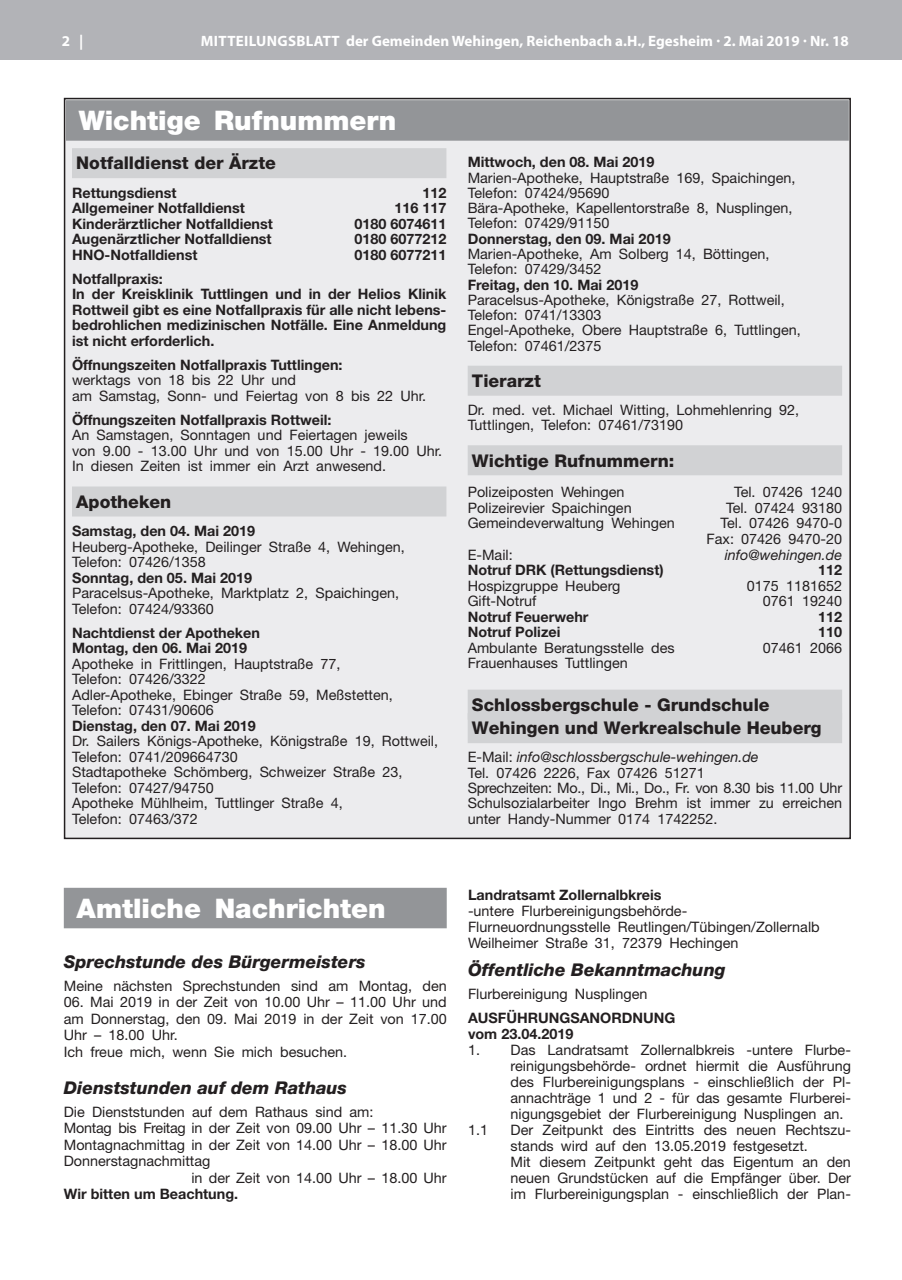
<style>
.page{position:relative;width:902px;height:1280px;background:#fff}
.page>*{position:absolute;margin:0;border:0;box-sizing:border-box;transform-origin:0 0}
.t1{font:900 27px "Helvetica Neue";color:#fff}
.t2{font:800 17.55px/23.5px "Helvetica Neue";color:#231f20}
.t3{font:italic 800 17.55px "Helvetica Neue";color:#231f20}
.t4{font:700 15px "Myriad Pro";color:#fff}
.t5{font:14.4px/15.5px "Helvetica Neue";color:#231f20}
.t6{font:700 14.4px/15.5px "Helvetica Neue";color:#231f20}
.t7{font:italic 14.4px "Helvetica Neue";color:#231f20}
.s1{font-style:italic}
</style>
<div class="page">
<hr style="left:901px;top:0;width:1px;height:60px;background:#b2b3b7">
<div style="left:0;top:0;width:901px;height:60px;background:#b2b3b7"></div>
<div style="left:64px;top:888px;width:382px;height:40px;background:#939598"></div>
<div style="left:65px;top:99px;width:785px;height:739px;background:#ececee"></div>
<div style="left:72px;top:148px;width:374px;height:30px;background:#d1d2d4"></div>
<div style="left:72px;top:486px;width:374px;height:30px;background:#d1d2d4"></div>
<div style="left:467px;top:366px;width:375px;height:30px;background:#d1d2d4"></div>
<div style="left:467px;top:445px;width:375px;height:30px;background:#d1d2d4"></div>
<div style="left:467px;top:690px;width:375px;height:30px;background:#d1d2d4"></div>
<div style="left:467px;top:713px;width:375px;height:30px;background:#d1d2d4"></div>
<div style="left:66px;top:100px;width:782px;height:41px;background:#939598"></div>
<p class="t4" style="left:62px;top:31px;width:23px">2 |</p>
<p class="t4" style="left:201px;top:31px;width:649px">MITTEILUNGSBLATT der Gemeinden Wehingen, Reichenbach a.H., Egesheim · 2. Mai 2019 · Nr. 18</p>
<h1 class="t1" style="left:79px;top:104px;width:319px">Wichtige Rufnummern</h1>
<p class="t2" style="left:76px;top:151px;width:201px">Notfalldienst der Ärzte</p>
<p class="t6" style="left:72px;top:184px;width:106px">Rettungsdienst</p>
<p class="t6" style="left:422px;top:184px;width:26px">112</p>
<p class="t6" style="left:72px;top:200px;width:174px">Allgemeiner Notfalldienst</p>
<p class="t6" style="left:394px;top:200px;width:54px">116 117</p>
<p class="t6" style="left:72px;top:215px;width:202px">Kinderärztlicher Notfalldienst</p>
<p class="t6" style="left:354px;top:215px;width:94px">0180 6074611</p>
<p class="t6" style="left:72px;top:231px;width:201px">Augenärztlicher Notfalldienst</p>
<p class="t6" style="left:354px;top:231px;width:94px">0180 6077212</p>
<p class="t6" style="left:72px;top:246px;width:127px">HNO-Notfalldienst</p>
<p class="t6" style="left:354px;top:246px;width:94px">0180 6077211</p>
<p class="t6" style="left:72px;top:271px;width:376px">Notfallpraxis:<br>In der Kreisklinik Tuttlingen und in der Helios Klinik Rottweil gibt es eine Notfallpraxis für alle nicht lebens&shy;bedrohlichen medizinischen Notfälle. Eine Anmeldung ist nicht erforderlich.</p>
<p class="t6" style="left:72px;top:357px;width:272px">Öffnungszeiten Notfallpraxis Tuttlingen:</p>
<p class="t5" style="left:72px;top:372px;width:356px">werktags von 18 bis 22 Uhr und<br>am Samstag, Sonn- und Feiertag von 8 bis 22 Uhr.</p>
<p class="t6" style="left:72px;top:412px;width:261px">Öffnungszeiten Notfallpraxis Rottweil:</p>
<p class="t5" style="left:72px;top:427px;width:372px">An Samstagen, Sonntagen und Feiertagen jeweils<br>von 9.00 - 13.00 Uhr und von 15.00 Uhr - 19.00 Uhr.<br>In diesen Zeiten ist immer ein Arzt anwesend.</p>
<p class="t2" style="left:76px;top:490px;width:96px">Apotheken</p>
<p class="t6" style="left:72px;top:523px;width:185px">Samstag, den 04. Mai 2019</p>
<p class="t5" style="left:72px;top:538px;width:334px">Heuberg-Apotheke, Deilinger Straße 4, Wehingen,<br>Telefon: 07426/1358</p>
<p class="t6" style="left:72px;top:569px;width:181px">Sonntag, den 05. Mai 2019</p>
<p class="t5" style="left:72px;top:585px;width:329px">Paracelsus-Apotheke, Marktplatz 2, Spaichingen,<br>Telefon: 07424/93360</p>
<p class="t6" style="left:72px;top:624px;width:189px">Nachtdienst der Apotheken<br>Montag, den 06. Mai 2019</p>
<p class="t5" style="left:72px;top:655px;width:322px">Apotheke in Frittlingen, Hauptstraße 77, Telefon: 07426/3322<br>Adler-Apotheke, Ebinger Straße 59, Meßstetten, Telefon: 07431/90606</p>
<p class="t6" style="left:72px;top:717px;width:185px">Dienstag, den 07. Mai 2019</p>
<p class="t5" style="left:72px;top:733px;width:367px">Dr. Sailers Königs-Apotheke, Königstraße 19, Rottweil, Telefon: 0741/209664730<br>Stadtapotheke Schömberg, Schweizer Straße 23, Telefon: 07427/94750<br>Apotheke Mühlheim, Tuttlinger Straße 4,<br>Telefon: 07463/372</p>
<p class="t6" style="left:467px;top:154px;width:188px">Mittwoch, den 08. Mai 2019</p>
<p class="t5" style="left:467px;top:170px;width:329px">Marien-Apotheke, Hauptstraße 169, Spaichingen, Telefon: 07424/95690<br>Bära-Apotheke, Kapellentorstraße 8, Nusplingen, Telefon: 07429/91150</p>
<p class="t6" style="left:467px;top:231px;width:204px">Donnerstag, den 09. Mai 2019</p>
<p class="t5" style="left:467px;top:246px;width:303px">Marien-Apotheke, Am Solberg 14, Böttingen,<br>Telefon: 07429/3452</p>
<p class="t6" style="left:467px;top:276px;width:172px">Freitag, den 10. Mai 2019</p>
<p class="t5" style="left:467px;top:292px;width:334px">Paracelsus-Apotheke, Königstraße 27, Rottweil, Telefon: 0741/13303<br>Engel-Apotheke, Obere Hauptstraße 6, Tuttlingen, Telefon: 07461/2375</p>
<p class="t2" style="left:472px;top:369px;width:70px">Tierarzt</p>
<p class="t5" style="left:467px;top:402px;width:333px">Dr. med. vet. Michael Witting, Lohmehlenring 92,<br>Tuttlingen, Telefon: 07461/73190</p>
<p class="t2" style="left:472px;top:448px;width:204px">Wichtige Rufnummern:</p>
<p class="t5" style="left:467px;top:484px;width:158px">Polizeiposten Wehingen</p>
<p class="t5" style="left:734px;top:484px;width:109px">Tel. 07426 1240</p>
<p class="t5" style="left:467px;top:500px;width:165px">Polizeirevier Spaichingen</p>
<p class="t5" style="left:726px;top:500px;width:117px">Tel. 07424 93180</p>
<p class="t5" style="left:467px;top:515px;width:209px">Gemeindeverwaltung Wehingen</p>
<p class="t5" style="left:706px;top:515px;width:137px;text-align:right">Tel. 07426 9470-0<br>Fax: 07426 9470-20</p>
<p class="t5" style="left:467px;top:546px;width:47px">E-Mail:</p>
<p class="t7" style="left:724px;top:546px;width:119px">info@wehingen.de</p>
<p class="t6" style="left:467px;top:562px;width:197px">Notruf DRK (Rettungsdienst)</p>
<p class="t6" style="left:818px;top:562px;width:26px">112</p>
<p class="t5" style="left:467px;top:578px;width:154px">Hospizgruppe Heuberg</p>
<p class="t5" style="left:746px;top:578px;width:97px">0175 1181652</p>
<p class="t5" style="left:467px;top:593px;width:70px">Gift-Notruf</p>
<p class="t5" style="left:762px;top:593px;width:81px">0761 19240</p>
<p class="t6" style="left:467px;top:609px;width:122px">Notruf Feuerwehr</p>
<p class="t6" style="left:818px;top:609px;width:26px">112</p>
<p class="t6" style="left:467px;top:624px;width:94px">Notruf Polizei</p>
<p class="t6" style="left:818px;top:624px;width:26px">110</p>
<p class="t5" style="left:467px;top:640px;width:208px">Ambulante Beratungsstelle des<br>Frauenhauses Tuttlingen</p>
<p class="t5" style="left:762px;top:640px;width:81px">07461 2066</p>
<p class="t2" style="left:472px;top:693px;width:351px">Schlossbergschule - Grundschule<br>Wehingen und Werkrealschule Heuberg</p>
<p class="t5" style="left:467px;top:749px;width:376px">E-Mail: <span class="s1">info@schlossbergschule-wehingen.de<br></span>Tel. 07426 2226, Fax 07426 51271<br>Sprechzeiten: Mo., Di., Mi., Do., Fr. von 8.30 bis 11.00 Uhr Schulsozialarbeiter Ingo Brehm ist immer zu erreichen unter Handy-Nummer 0174 1742252.</p>
<h1 class="t1" style="left:77px;top:892px;width:310px">Amtliche Nachrichten</h1>
<p class="t3" style="left:64px;top:951px;width:303px">Sprechstunde des Bürgermeisters</p>
<p class="t5" style="left:64px;top:977px;width:384px">Meine nächsten Sprechstunden sind am Montag, den</p>
<p class="t5" style="left:64px;top:993px;width:384px;line-height:16.5px">06. Mai 2019 in der Zeit von 10.00 Uhr – 11.00 Uhr und am Donnerstag, den 09. Mai 2019 in der Zeit von 17.00<br>Uhr – 18.00 Uhr.<br>Ich freue mich, wenn Sie mich besuchen.</p>
<p class="t3" style="left:64px;top:1077px;width:285px">Dienststunden auf dem Rathaus</p>
<p class="t5" style="left:64px;top:1104px;width:311px">Die Dienststunden auf dem Rathaus sind am:</p>
<p class="t5" style="left:64px;top:1120px;width:384px">Montag bis Freitag in der Zeit von 09.00 Uhr – 11.30 Uhr</p>
<p class="t5" style="left:64px;top:1137px;width:384px">Montagnachmittag in der Zeit von 14.00 Uhr – 18.00 Uhr</p>
<p class="t5" style="left:64px;top:1153px;width:148px">Donnerstagnachmittag</p>
<p class="t5" style="left:191px;top:1170px;width:257px">in der Zeit von 14.00 Uhr – 18.00 Uhr</p>
<p class="t6" style="left:64px;top:1186px;width:176px">Wir bitten um Beachtung.</p>
<p class="t6" style="left:468px;top:887px;width:195px">Landratsamt Zollernalbkreis</p>
<p class="t5" style="left:468px;top:903px;width:353px;line-height:16px">-untere Flurbereinigungsbehörde-<br>Flurneuordnungsstelle Reutlingen/Tübingen/Zollernalb<br>Weilheimer Straße 31, 72379 Hechingen</p>
<p class="t3" style="left:468px;top:960px;width:259px">Öffentliche Bekanntmachung</p>
<p class="t5" style="left:468px;top:986px;width:181px">Flurbereinigung Nusplingen</p>
<p class="t6" style="left:468px;top:1010px;width:209px;line-height:16px">AUSFÜHRUNGSANORDNUNG vom 23.04.2019</p>
<p class="t5" style="left:468px;top:1042px;width:384px">1. Das Landratsamt Zollernalbkreis -untere Flurbe-</p>
<p class="t5" style="left:510px;top:1058px;width:342px">reinigungsbehörde- ordnet hiermit die Ausführung</p>
<p class="t5" style="left:510px;top:1074px;width:342px">des Flurbereinigungsplans - einschließlich der Pl-</p>
<p class="t5" style="left:510px;top:1090px;width:342px">annachträge 1 und 2 - für das gesamte Flurberei-</p>
<p class="t5" style="left:510px;top:1106px;width:334px">nigungsgebiet der Flurbereinigung Nusplingen an.</p>
<p class="t5" style="left:468px;top:1122px;width:22px">1.1</p>
<p class="t5" style="left:510px;top:1122px;width:342px;line-height:16px">Der Zeitpunkt des Eintritts des neuen Rechtszu&shy;stands wird auf den 13.05.2019 festgesetzt.<br>Mit diesem Zeitpunkt geht das Eigentum an den neuen Grundstücken auf die Empfänger über. Der im Flurbereinigungsplan - einschließlich der Plan-</p>
</div>
